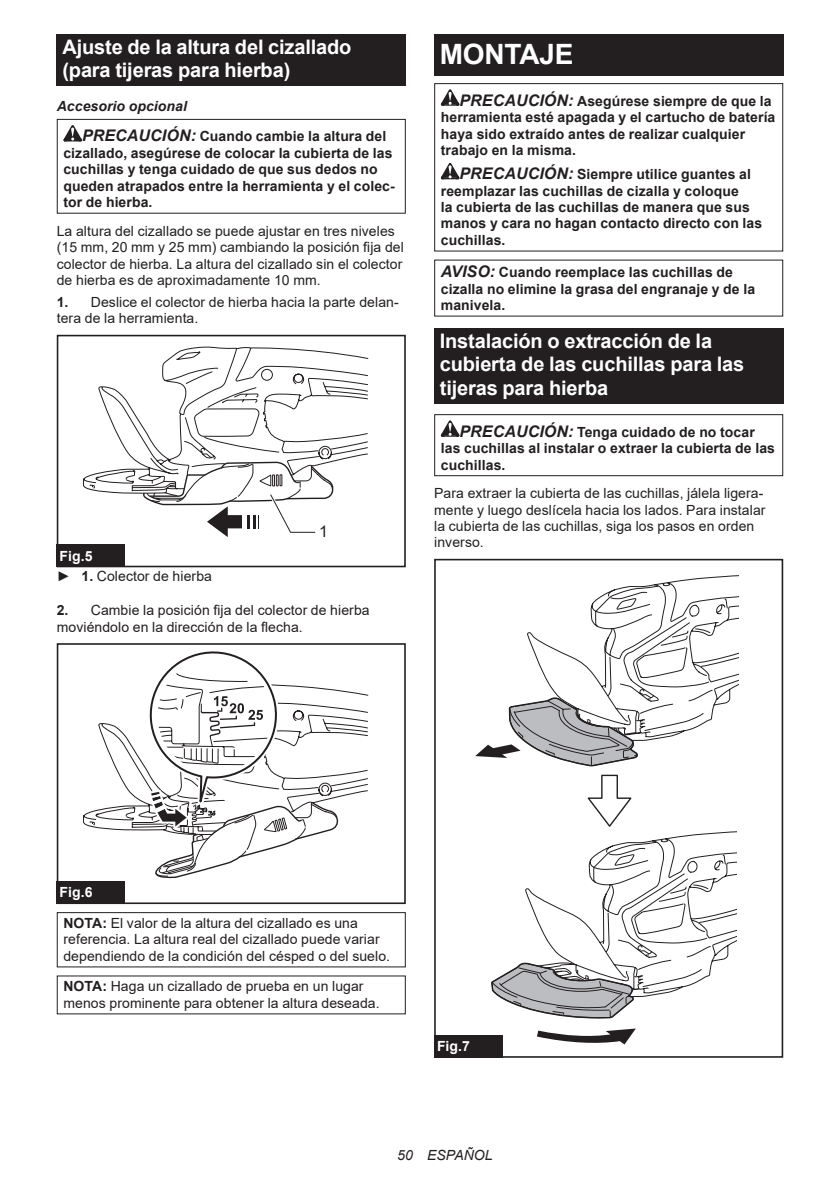
<style>
.page{position:relative;width:840px;height:1191px;background:#fff}
.page>*{position:absolute;margin:0;border:0;box-sizing:border-box;transform-origin:0 0}
.t1{font:700 28px "Arial";letter-spacing:-.01em;color:#fff}
.t2{font:700 20px/23.4px "Arial";letter-spacing:-.01em;color:#fff}
.t3{font:16px "Arial";color:#231f20}
.t4{font:14px/16.4px "Arial";letter-spacing:.005em;color:#231f20}
.t5{font:700 14px/16.4px "Arial";letter-spacing:.005em;color:#231f20}
.t6{font:italic 14px "Arial";letter-spacing:.005em;color:#231f20}
.t7{font:700 14px "Arial";color:#fff}
.s1{font-style:italic}
.s2{font-style:italic;font-size:16px}
.s3{font-weight:700}
.s4{font-weight:700;color:#fff}
</style>
<div class="page">
<div style="left:57px;top:34px;width:348px;height:52px;background:#231f20"></div>
<svg style="left:63px;top:125px;width:19px;height:16px"></svg>
<div style="left:57px;top:119px;width:348px;height:95px;border:1px solid #231f20"></div>
<svg style="left:83px;top:346px;width:285px;height:148px"></svg>
<div style="left:57px;top:335px;width:348px;height:232px;border:2px solid #231f20"></div>
<svg style="left:143px;top:461px;width:191px;height:76px"></svg>
<div style="left:57px;top:544px;width:68px;height:23px;background:#231f20"></div>
<svg style="left:83px;top:690px;width:285px;height:141px"></svg>
<svg style="left:142px;top:651px;width:196px;height:227px"></svg>
<div style="left:57px;top:643px;width:348px;height:261px;border:2px solid #231f20"></div>
<div style="left:57px;top:881px;width:68px;height:23px;background:#231f20"></div>
<div style="left:57px;top:912px;width:348px;height:55px;border:1px solid #231f20"></div>
<div style="left:434px;top:34px;width:348px;height:41px;background:#231f20"></div>
<svg style="left:440px;top:89px;width:19px;height:17px"></svg>
<svg style="left:440px;top:163px;width:19px;height:16px"></svg>
<div style="left:434px;top:83px;width:348px;height:168px;border:1px solid #231f20"></div>
<div style="left:434px;top:328px;width:348px;height:75px;background:#231f20"></div>
<svg style="left:440px;top:420px;width:19px;height:17px"></svg>
<div style="left:434px;top:414px;width:348px;height:62px;border:1px solid #231f20"></div>
<svg style="left:491px;top:774px;width:245px;height:245px"></svg>
<svg style="left:475px;top:575px;width:262px;height:192px"></svg>
<svg style="left:537px;top:1028px;width:98px;height:16px"></svg>
<div style="left:434px;top:559px;width:348px;height:498px;border:2px solid #231f20"></div>
<div style="left:434px;top:1035px;width:68px;height:22px;background:#231f20"></div>
<h2 class="t2" style="left:62px;top:36px;width:290px">Ajuste de la altura del cizallado (para tijeras para hierba)</h2>
<p class="t5" style="left:82px;top:91px;width:305px;line-height:30.6px;text-indent:-25px"><span class="s1">Accesorio opcional<br></span><span class="s2">PRECAUCIÓN:</span> Cuando cambie la altura del</p>
<p class="t5" style="left:63px;top:145px;width:333px">cizallado, asegúrese de colocar la cubierta de las cuchillas y tenga cuidado de que sus dedos no queden atrapados entre la herramienta y el colec&shy;tor de hierba.</p>
<p class="t4" style="left:57px;top:222px;width:348px">La altura del cizallado se puede ajustar en tres niveles (15 mm, 20 mm y 25 mm) cambiando la posición fija del colector de hierba. La altura del cizallado sin el colector de hierba es de aproximadamente 10 mm.</p>
<p class="t4" style="left:57px;top:294px;width:343px"><span class="s3">1.</span> Deslice el colector de hierba hacia la parte delan&shy;tera de la herramienta.</p>
<p class="t3" style="left:319px;top:521px;width:10px">1</p>
<p class="t4" style="left:57px;top:545px;width:157px;line-height:20.2px"><span class="s4">Fig.5<br></span>► <span class="s3">1.</span> Colector de hierba</p>
<p class="t4" style="left:57px;top:602px;width:314px"><span class="s3">2.</span> Cambie la posición fija del colector de hierba moviéndolo en la dirección de la flecha.</p>
<h1 class="t1" style="left:439px;top:34px;width:135px">MONTAJE</h1>
<p class="t5" style="left:440px;top:93px;width:336px;text-indent:19px"><span class="s2">PRECAUCIÓN:</span> Asegúrese siempre de que la herramienta esté apagada y el cartucho de batería haya sido extraído antes de realizar cualquier trabajo en la misma.</p>
<p class="t5" style="left:440px;top:166px;width:323px;text-indent:19px"><span class="s2">PRECAUCIÓN:</span> Siempre utilice guantes al reemplazar las cuchillas de cizalla y coloque<br>la cubierta de las cuchillas de manera que sus manos y cara no hagan contacto directo con las cuchillas.</p>
<p class="t5" style="left:440px;top:264px;width:315px"><span class="s2">AVISO:</span> Cuando reemplace las cuchillas de cizalla no elimine la grasa del engranaje y de la manivela.</p>
<h2 class="t2" style="left:439px;top:329px;width:306px">Instalación o extracción de la cubierta de las cuchillas para las tijeras para hierba</h2>
<p class="t5" style="left:440px;top:424px;width:335px;text-indent:19px"><span class="s2">PRECAUCIÓN:</span> Tenga cuidado de no tocar las cuchillas al instalar o extraer la cubierta de las cuchillas.</p>
<p class="t4" style="left:434px;top:485px;width:333px">Para extraer la cubierta de las cuchillas, jálela ligera&shy;mente y luego deslícela hacia los lados. Para instalar la cubierta de las cuchillas, siga los pasos en orden inverso.</p>
<p class="t4" style="left:60px;top:877px;width:300px;line-height:30.6px"><span class="s4">Fig.6<br></span><span class="s3">NOTA:</span> El valor de la altura del cizallado es una</p>
<p class="t4" style="left:63px;top:931px;width:328px">referencia. La altura real del cizallado puede variar dependiendo de la condición del césped o del suelo.</p>
<p class="t4" style="left:63px;top:978px;width:317px"><span class="s3">NOTA:</span> Haga un cizallado de prueba en un lugar menos prominente para obtener la altura deseada.</p>
<p class="t7" style="left:437px;top:1036px;width:34px">Fig.7</p>
<p class="t6" style="left:397px;top:1146px;width:97px">50 ESPAÑOL</p>
</div>
